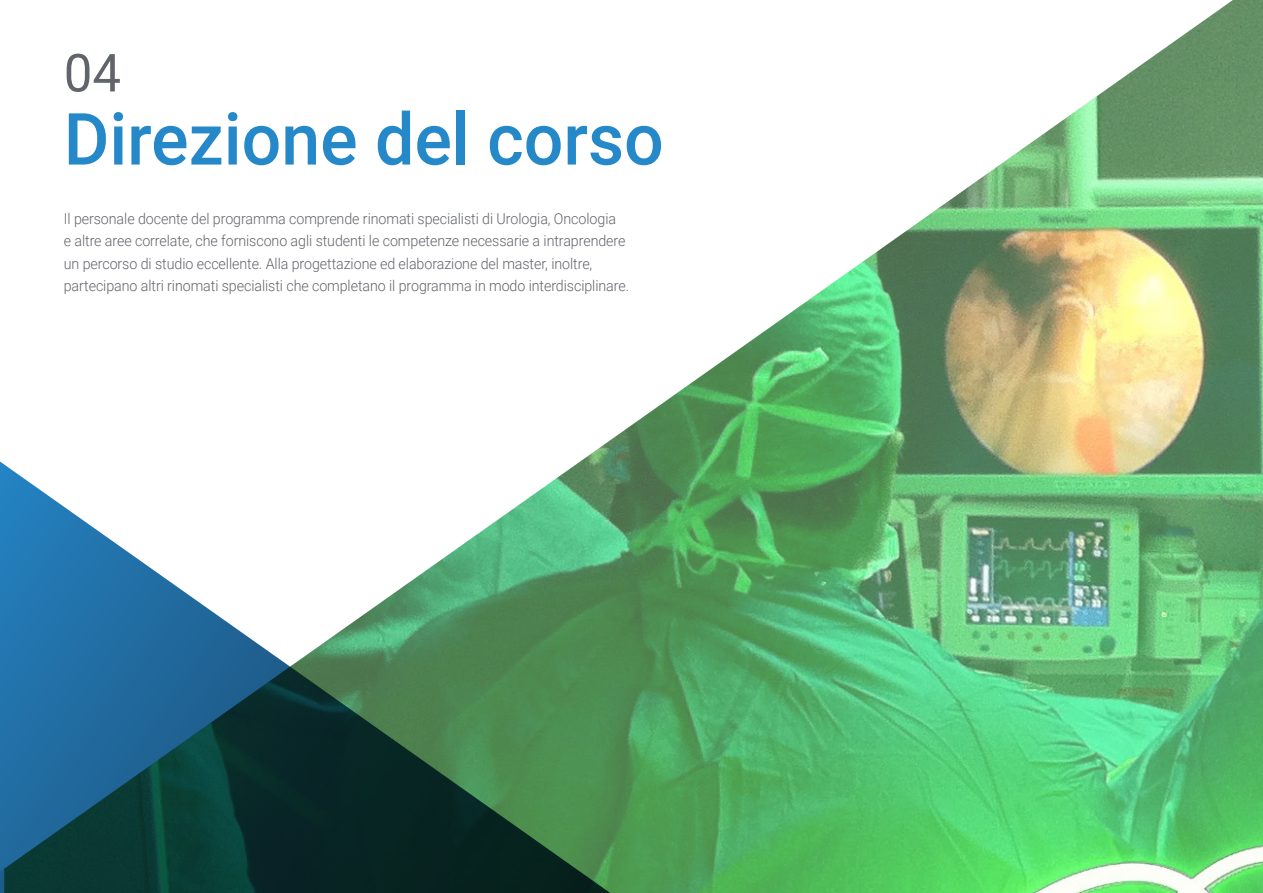
<style>
.page{position:relative;width:1263px;height:893px;background:#fff}
.page>*{position:absolute;margin:0;border:0;box-sizing:border-box;transform-origin:0 0}
.t1{font:500 72px "Roboto";color:#2488c9}
.t2{font:52.5px "Roboto";color:#61646a}
.t3{font:300 15px/22.5px "Roboto";letter-spacing:-.005em;color:#61646a;scale:.95 1}
</style>
<div class="page">
<img style="left:602px;top:0;width:661px;height:893px">
<svg style="left:0;top:446px;width:640px;height:447px"></svg>
<h2 class="t2" style="left:64px;top:36px;width:59px">04</h2>
<h1 class="t1" style="left:64px;top:89px;width:601px">Direzione del corso</h1>
<p class="t3" style="left:64px;top:207px;width:597px">Il personale docente del programma comprende rinomati specialisti di Urologia, Oncologia<br>e altre aree correlate, che forniscono agli studenti le competenze necessarie a intraprendere un percorso di studio eccellente. Alla progettazione ed elaborazione del master, inoltre, partecipano altri rinomati specialisti che completano il programma in modo interdisciplinare.</p>
</div>
